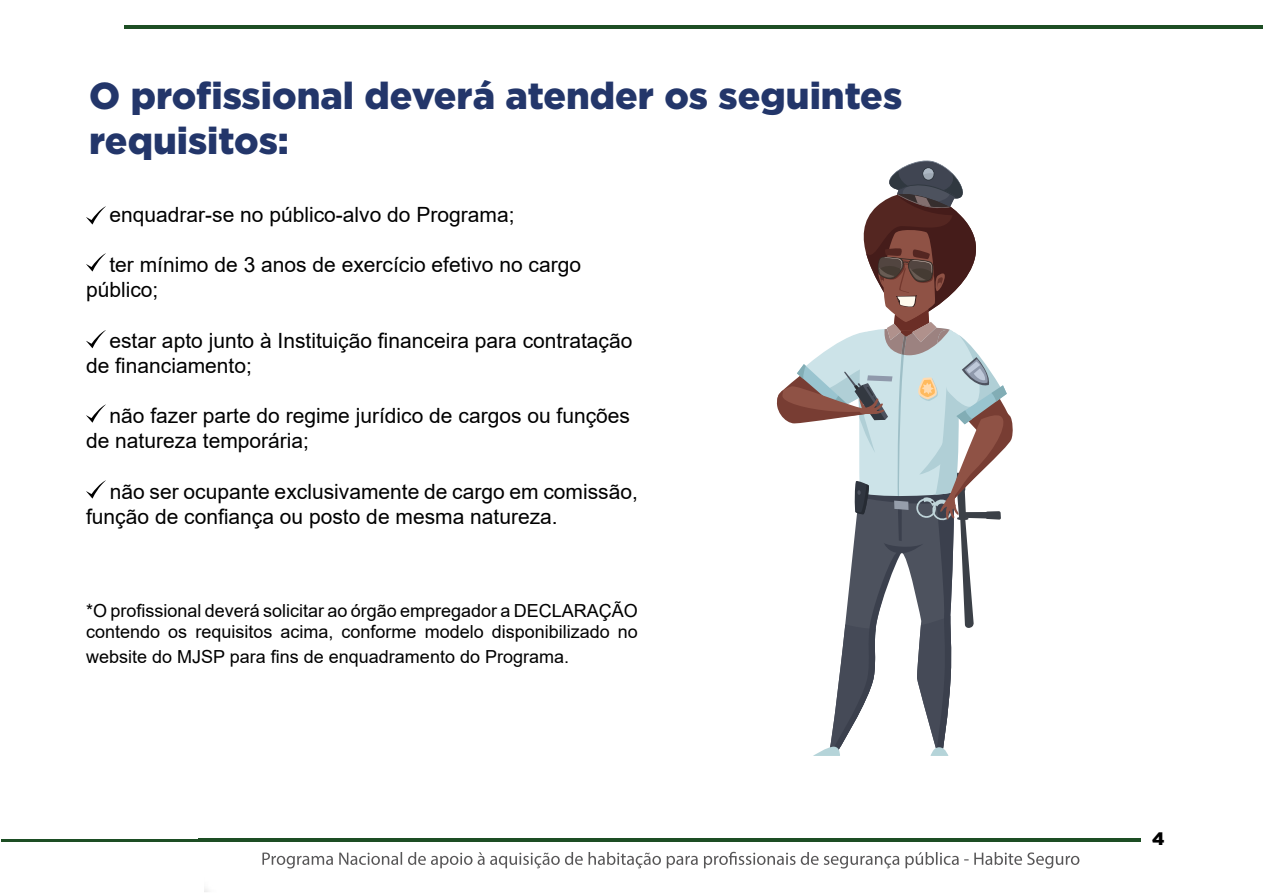
<style>
.page{position:relative;width:1263px;height:893px;background:#fff}
.page>*{position:absolute;margin:0;border:0;box-sizing:border-box;transform-origin:0 0}
.t1{font:900 37.5px/45px "Gotham";color:#23366a}
.t2{font:21px/25.2px "Arial";color:#000}
.t3{font:18px/21px "Arial";color:#000}
.t4{font:900 18px "Gotham";color:#000}
</style>
<div class="page">
<hr style="left:1px;top:838px;width:1140px;height:3px;background:#1d4e24">
<hr style="left:124px;top:26px;width:1139px;height:3px;background:#1d4e24">
<svg style="left:262px;top:852px;width:817px;height:16px"></svg>
<div style="left:0;top:488px;width:198px;height:351px;background:#fff"></div>
<svg style="left:86px;top:253px;width:20px;height:18px"></svg>
<svg style="left:86px;top:206px;width:20px;height:19px"></svg>
<svg style="left:86px;top:330px;width:20px;height:18px"></svg>
<svg style="left:86px;top:404px;width:20px;height:19px"></svg>
<svg style="left:86px;top:480px;width:20px;height:19px"></svg>
<svg style="left:776px;top:160px;width:237px;height:596px"></svg>
<h1 class="t1" style="left:89px;top:72px;width:814px">O profissional deverá atender os seguintes requisitos:</h1>
<p class="t2" style="left:109px;top:201px;width:407px">enquadrar-se no público-alvo do Programa;</p>
<p class="t2" style="left:86px;top:252px;width:496px;text-indent:23px">ter mínimo de 3 anos de exercício efetivo no cargo público;</p>
<p class="t2" style="left:86px;top:327px;width:548px;text-indent:23px">estar apto junto à Instituição financeira para contratação de financiamento;</p>
<p class="t2" style="left:86px;top:403px;width:545px;text-indent:23px">não fazer parte do regime jurídico de cargos ou funções de natureza temporária;</p>
<p class="t2" style="left:86px;top:479px;width:553px;text-indent:24px">não ser ocupante exclusivamente de cargo em comissão, função de confiança ou posto de mesma natureza.</p>
<p class="t3" style="left:86px;top:600px;width:553px">*O profissional deverá solicitar ao órgão empregador a DECLARAÇÃO contendo os requisitos acima, conforme modelo disponibilizado no</p>
<p class="t3" style="left:86px;top:646px;width:484px">website do MJSP para fins de enquadramento do Programa.</p>
<p class="t4" style="left:1152px;top:828px;width:14px">4</p>
</div>
